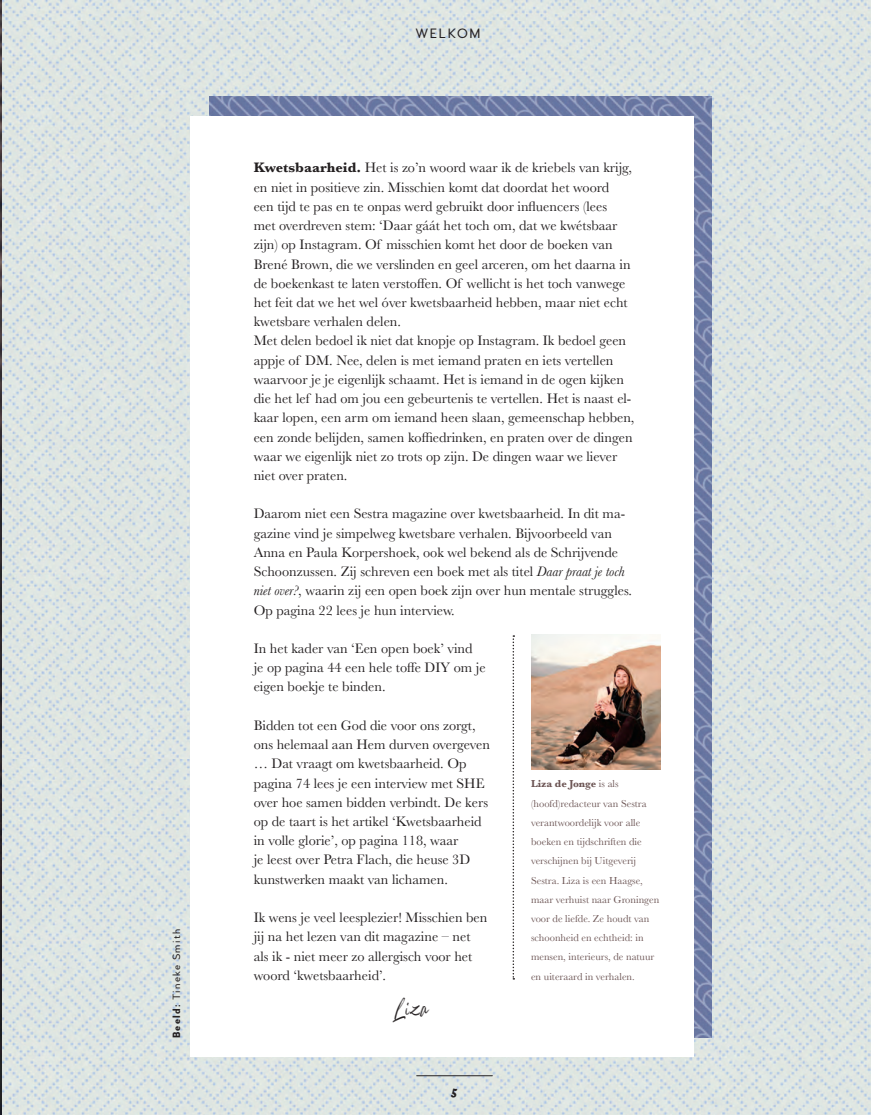
<style>
.page{position:relative;width:871px;height:1115px;background:#fff}
.page>*{position:absolute;margin:0;border:0;box-sizing:border-box;transform-origin:0 0}
.t1{font:29.25px "Balecimo Personal Use";color:#231f20}
.t2{font:14.25px/19.2px "Baskerville";color:#231f20}
.t3{font:14.25px "Bello Script Pro";color:#231f20}
.t4{font:13.5px "Woodford Bourne";letter-spacing:.12em;color:#231f20}
.t5{font:10.5px/19.2px "Baskerville";color:#6d5655}
.t6{font:10.5px "Woodford Bourne";letter-spacing:.12em;color:#231f20}
.s1{font-weight:700}
.s2{font-style:italic}
</style>
<div class="page">
<img style="left:0;top:0;width:871px;height:1114px">
<img style="left:210px;top:97px;width:501px;height:940px">
<div style="left:190px;top:116px;width:503px;height:940px;background:#fff"></div>
<img style="left:531px;top:634px;width:130px;height:135px">
<svg style="left:513px;top:635px;width:1px;height:344px"></svg>
<hr style="left:417px;top:1075px;width:75px;height:1px;background:#231f20">
<p class="t6" style="left:170px;top:1038px;width:111px;rotate:-90deg"><span class="s1">Beeld:</span> Tineke Smith</p>
<p class="t4" style="left:415px;top:25px;width:67px">WELKOM</p>
<p class="t2" style="left:254px;top:158px;width:382px"><span class="s1">Kwetsbaarheid.</span> Het is zo’n woord waar ik de kriebels van krijg, en niet in positieve zin. Misschien komt dat doordat het woord<br>een tijd te pas en te onpas werd gebruikt door influencers (lees<br>met overdreven stem: ‘Daar gáát het toch om, dat we kwétsbaar zijn) op Instagram. Of misschien komt het door de boeken van Brené Brown, die we verslinden en geel arceren, om het daarna in de boekenkast te laten verstoffen. Of wellicht is het toch vanwege het feit dat we het wel óver kwetsbaarheid hebben, maar niet echt kwetsbare verhalen delen.<br>Met delen bedoel ik niet dat knopje op Instagram. Ik bedoel geen appje of DM. Nee, delen is met iemand praten en iets vertellen waarvoor je je eigenlijk schaamt. Het is iemand in de ogen kijken die het lef had om jou een gebeurtenis te vertellen. Het is naast el&shy;kaar lopen, een arm om iemand heen slaan, gemeenschap hebben, een zonde belijden, samen koffiedrinken, en praten over de dingen waar we eigenlijk niet zo trots op zijn. De dingen waar we liever niet over praten.</p>
<p class="t2" style="left:254px;top:504px;width:380px">Daarom niet een Sestra magazine over kwetsbaarheid. In dit ma&shy;gazine vind je simpelweg kwetsbare verhalen. Bijvoorbeeld van Anna en Paula Korpershoek, ook wel bekend als de Schrijvende Schoonzussen. Zij schreven een boek met als titel <span class="s2">Daar praat je toch niet over?</span>, waarin zij een open boek zijn over hun mentale struggles.<br>Op pagina 22 lees je hun interview.</p>
<p class="t2" style="left:254px;top:639px;width:233px">In het kader van ‘Een open boek’ vind je op pagina 44 een hele toffe DIY om je eigen boekje te binden.</p>
<p class="t2" style="left:254px;top:715px;width:238px">Bidden tot een God die voor ons zorgt, ons helemaal aan Hem durven overgeven … Dat vraagt om kwetsbaarheid. Op pagina 74 lees je een interview met SHE over hoe samen bidden verbindt. De kers op de taart is het artikel ‘Kwetsbaarheid in volle glorie’, op pagina 118, waar<br>je leest over Petra Flach, die heuse 3D kunstwerken maakt van lichamen.</p>
<p class="t2" style="left:254px;top:908px;width:235px">Ik wens je veel leesplezier! Misschien ben jij na het lezen van dit magazine – net als ik - niet meer zo allergisch voor het woord ‘kwetsbaarheid’.</p>
<p class="t5" style="left:531px;top:774px;width:130px"><span class="s1">Liza de Jonge</span> is als (hoofd)redacteur van Sestra verantwoordelijk voor alle boeken en tijdschriften die verschijnen bij Uitgeverij<br>Sestra. Liza is een Haagse, maar verhuist naar Groningen voor de liefde. Ze houdt van schoonheid en echtheid: in mensen, interieurs, de natuur en uiteraard in verhalen.</p>
<h1 class="t1" style="left:393px;top:991px;width:36px">Liza</h1>
<p class="t3" style="left:452px;top:1078px;width:7px">5</p>
</div>
